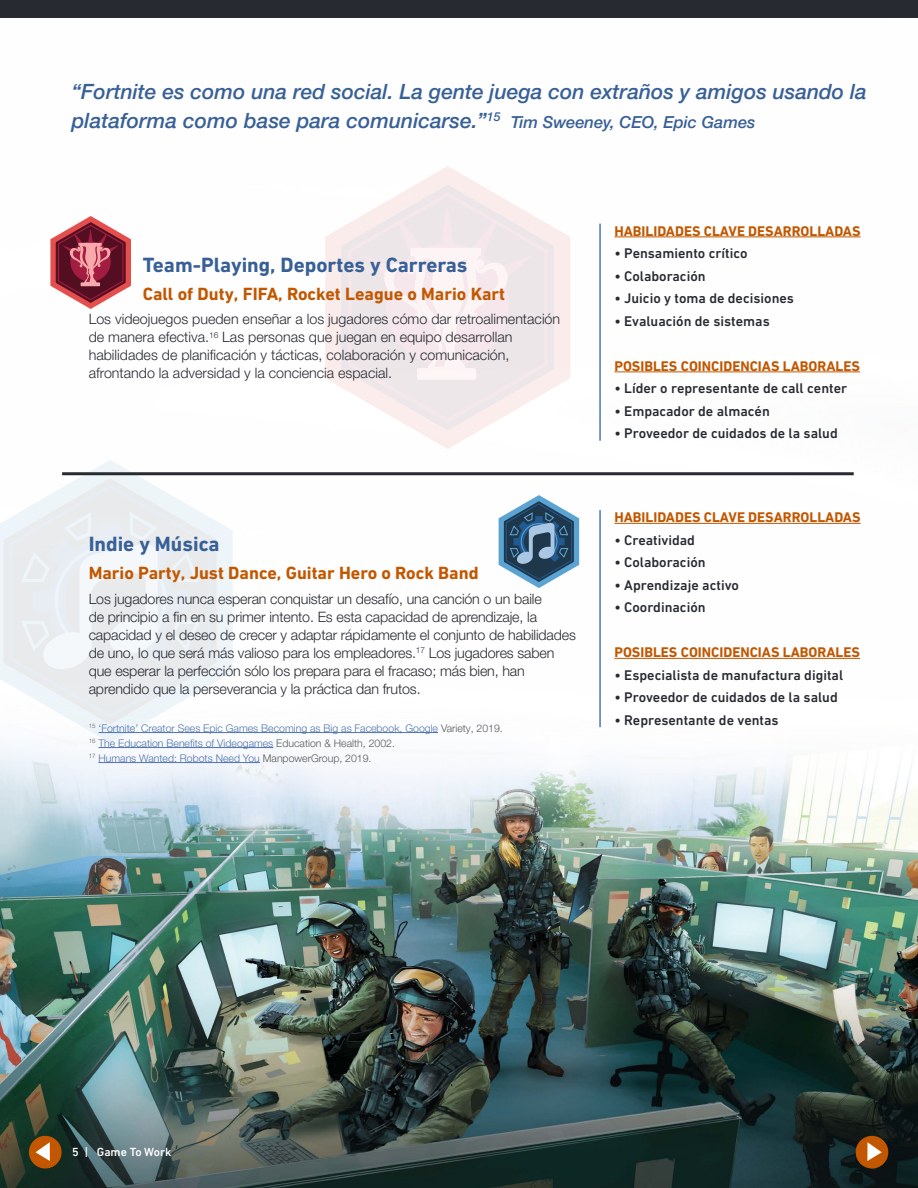
<style>
.page{position:relative;width:918px;height:1188px;background:#fff}
.page>*{position:absolute;margin:0;border:0;box-sizing:border-box;transform-origin:0 0}
.t1{font:italic 500 21px/28.5px "Helvetica Neue LT Pro";color:#386097}
.t2{font:700 21px "DIN Next W1 G";color:#386097}
.t3{font:700 18px "DIN Next W1 G";color:#c25700}
.t4{font:300 14.25px/18px "Helvetica Neue LT Pro";letter-spacing:-.01em;color:#282a32}
.t5{font:500 14.25px "DIN Next W1 G";color:#282a32}
.t6{font:700 14.25px "DIN Next W1 G";color:#c25700}
.t7{font:500 12px "DIN Next W1 G";color:#fff}
.t8{font:300 10.5px/15px "Helvetica Neue LT Pro";color:#4f73ad}
.s1{font-size:16.5px}
.s2{color:#58595b}
</style>
<div class="page">
<img style="left:0;top:17px;width:918px;height:1171px">
<svg style="left:0;top:459px;width:235px;height:285px"></svg>
<svg style="left:8px;top:483px;width:206px;height:237px"></svg>
<svg style="left:18px;top:509px;width:185px;height:160px"></svg>
<div style="left:0;top:0;width:918px;height:17px;background:#282a32"></div>
<hr style="left:614px;top:237px;width:247px;height:1px;background:#c25700">
<hr style="left:614px;top:372px;width:246px;height:1px;background:#c25700">
<hr style="left:599px;top:224px;width:2px;height:217px;background:#4c79af">
<hr style="left:614px;top:523px;width:247px;height:1px;background:#c25700">
<hr style="left:614px;top:658px;width:246px;height:1px;background:#c25700">
<hr style="left:599px;top:510px;width:2px;height:217px;background:#4c79af">
<div style="left:856px;top:1136px;width:32px;height:33px;background:#c25700;border-radius:50%"></div>
<svg style="left:867px;top:1142px;width:15px;height:19px"></svg>
<div style="left:29px;top:1136px;width:33px;height:33px;background:#c25700;border-radius:50%"></div>
<svg style="left:35px;top:1142px;width:15px;height:19px"></svg>
<hr style="left:62px;top:472px;width:792px;height:3px;background:#282a32">
<hr style="left:98px;top:732px;width:340px;height:1px;background:#4f73ad">
<hr style="left:98px;top:747px;width:175px;height:1px;background:#4f73ad">
<hr style="left:98px;top:762px;width:162px;height:1px;background:#4f73ad">
<svg style="left:323px;top:165px;width:249px;height:285px"></svg>
<svg style="left:346px;top:190px;width:205px;height:235px"></svg>
<svg style="left:360px;top:204px;width:174px;height:176px"></svg>
<svg style="left:50px;top:216px;width:82px;height:93px"></svg>
<svg style="left:498px;top:495px;width:82px;height:93px"></svg>
<h1 class="t1" style="left:72px;top:77px;width:797px">“Fortnite es como una red social. La gente juega con extraños y amigos usando la plataforma como base para comunicarse.”<sup>15</sup> <span class="s1">Tim Sweeney, CEO, Epic Games</span></h1>
<h1 class="t2" style="left:143px;top:252px;width:326px">Team-Playing, Deportes y Carreras</h1>
<p class="t3" style="left:143px;top:283px;width:364px">Call of Duty, FIFA, Rocket League o Mario Kart</p>
<p class="t4" style="left:89px;top:310px;width:473px">Los videojuegos pueden enseñar a los jugadores cómo dar retroalimentación de manera efectiva.<sup>16</sup> Las personas que juegan en equipo desarrollan habilidades de planificación y tácticas, colaboración y comunicación, afrontando la adversidad y la conciencia espacial.</p>
<h1 class="t2" style="left:89px;top:532px;width:132px">Indie y Música</h1>
<p class="t3" style="left:89px;top:562px;width:391px">Mario Party, Just Dance, Guitar Hero o Rock Band</p>
<p class="t4" style="left:89px;top:589px;width:489px">Los jugadores nunca esperan conquistar un desafío, una canción o un baile<br>de principio a fin en su primer intento. Es esta capacidad de aprendizaje, la capacidad y el deseo de crecer y adaptar rápidamente el conjunto de habilidades de uno, lo que será más valioso para los empleadores.<sup>17</sup> Los jugadores saben que esperar la perfección sólo los prepara para el fracaso; más bien, han aprendido que la perseverancia y la práctica dan frutos.</p>
<p class="t8" style="left:89px;top:720px;width:416px"><sup>15</sup> ‘Fortnite’ Creator Sees Epic Games Becoming as Big as Facebook, Google <span class="s2">Variety, 2019.<br></span><sup>16</sup> The Education Benefits of Videogames <span class="s2">Education &amp; Health, 2002.<br></span><sup>17</sup> Humans Wanted: Robots Need You <span class="s2">ManpowerGroup, 2019.</span></p>
<p class="t6" style="left:614px;top:223px;width:248px">HABILIDADES CLAVE DESARROLLADAS</p>
<p class="t5" style="left:614px;top:245px;width:135px">• Pensamiento crítico</p>
<p class="t5" style="left:614px;top:268px;width:93px">• Colaboración</p>
<p class="t5" style="left:614px;top:290px;width:181px">• Juicio y toma de decisiones</p>
<p class="t5" style="left:614px;top:313px;width:157px">• Evaluación de sistemas</p>
<p class="t6" style="left:614px;top:358px;width:247px">POSIBLES COINCIDENCIAS LABORALES</p>
<p class="t5" style="left:614px;top:380px;width:234px">• Líder o representante de call center</p>
<p class="t5" style="left:614px;top:403px;width:157px">• Empacador de almacén</p>
<p class="t5" style="left:614px;top:425px;width:225px">• Proveedor de cuidados de la salud</p>
<p class="t6" style="left:614px;top:509px;width:248px">HABILIDADES CLAVE DESARROLLADAS</p>
<p class="t5" style="left:614px;top:532px;width:82px">• Creatividad</p>
<p class="t5" style="left:614px;top:554px;width:93px">• Colaboración</p>
<p class="t5" style="left:614px;top:577px;width:126px">• Aprendizaje activo</p>
<p class="t5" style="left:614px;top:599px;width:93px">• Coordinación</p>
<p class="t6" style="left:614px;top:644px;width:247px">POSIBLES COINCIDENCIAS LABORALES</p>
<p class="t5" style="left:614px;top:667px;width:230px">• Especialista de manufactura digital</p>
<p class="t5" style="left:614px;top:689px;width:225px">• Proveedor de cuidados de la salud</p>
<p class="t5" style="left:614px;top:712px;width:166px">• Representante de ventas</p>
<p class="t7" style="left:72px;top:1145px;width:101px">5 | Game To Work</p>
</div>
